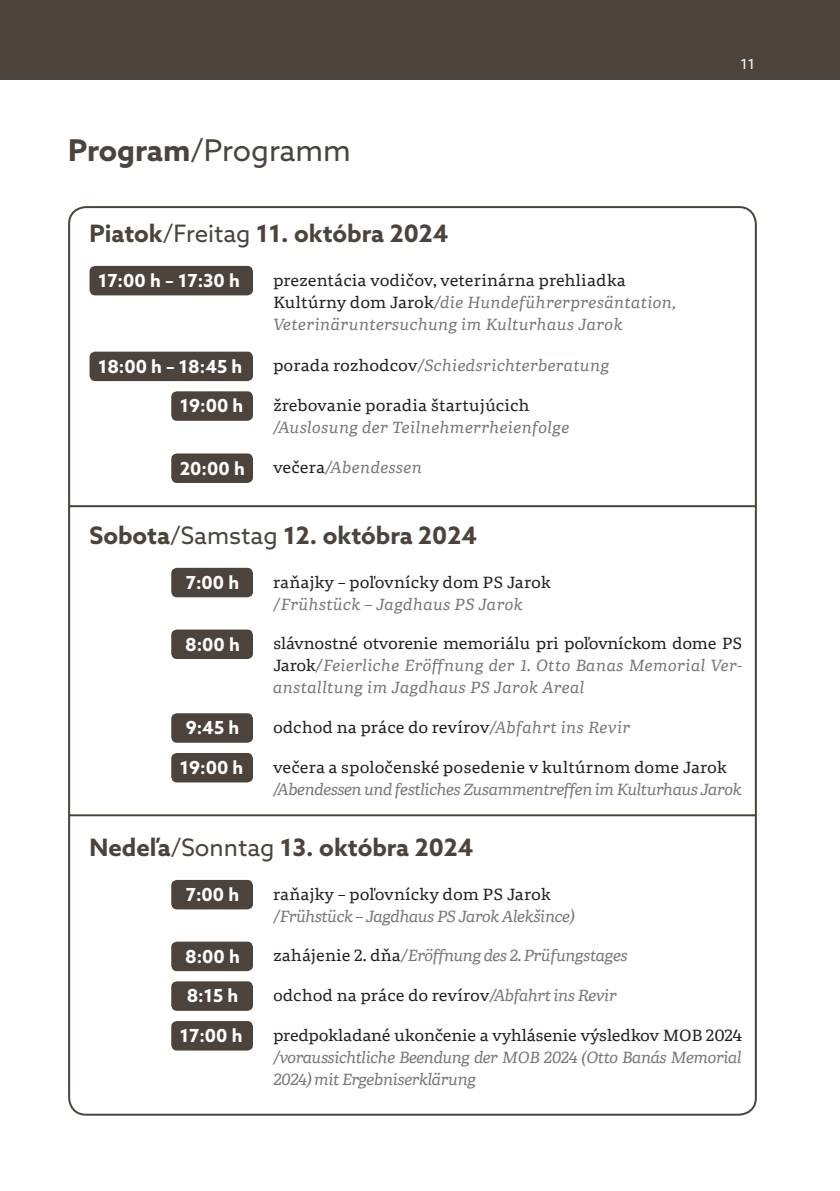
<style>
.page{position:relative;width:840px;height:1191px;background:#fff}
.page>*{position:absolute;margin:0;border:0;box-sizing:border-box;transform-origin:0 0}
.t1{font:30px "Azo Sans";color:#4c433c}
.t2{font:700 24px "Azo Sans";color:#4c433c}
.t3{font:700 18px "Azo Sans";color:#fff}
.t4{font:16px "Portada Text";letter-spacing:-.01em;color:#231f20}
.t5{font:italic 16px/22px "Portada Text";color:#76787b}
.t6{font:italic 16px/22px "Portada Text";letter-spacing:-.03em;color:#76787b;text-align:justify}
.t7{font:italic 16px/22px "Portada Text";letter-spacing:-.05em;color:#76787b}
.t8{font:italic 16px "Portada Text";letter-spacing:-.055em;color:#76787b}
.t9{font:italic 16px "Portada Text";letter-spacing:-.005em;color:#76787b}
.t10{font:italic 16px "Portada Text";letter-spacing:-.01em;color:#76787b}
.t11{font:14px "Azo Sans";color:#fff}
.s1{font-weight:700}
.s2{font-weight:400}
.s3{font-style:normal;color:#231f20}
.s4{font-style:italic;color:#76787b}
</style>
<div class="page">
<div style="left:0;top:0;width:839px;height:80px;background:#4c433c"></div>
<div style="left:89px;top:266px;width:164px;height:29px;background:#4c433c;border-radius:6px"></div>
<div style="left:89px;top:351px;width:164px;height:30px;background:#4c433c;border-radius:6px"></div>
<div style="left:171px;top:453px;width:82px;height:30px;background:#4c433c;border-radius:6px"></div>
<div style="left:171px;top:753px;width:82px;height:29px;background:#4c433c;border-radius:6px"></div>
<div style="left:171px;top:1021px;width:82px;height:29px;background:#4c433c;border-radius:6px"></div>
<div style="left:171px;top:391px;width:82px;height:30px;background:#4c433c;border-radius:6px"></div>
<div style="left:171px;top:713px;width:82px;height:29px;background:#4c433c;border-radius:6px"></div>
<div style="left:171px;top:981px;width:82px;height:29px;background:#4c433c;border-radius:6px"></div>
<div style="left:171px;top:629px;width:82px;height:30px;background:#4c433c;border-radius:6px"></div>
<div style="left:171px;top:941px;width:82px;height:30px;background:#4c433c;border-radius:6px"></div>
<div style="left:171px;top:568px;width:82px;height:29px;background:#4c433c;border-radius:6px"></div>
<div style="left:171px;top:880px;width:82px;height:29px;background:#4c433c;border-radius:6px"></div>
<hr style="left:69px;top:505px;width:686px;height:2px;background:#4c433c">
<hr style="left:69px;top:814px;width:686px;height:2px;background:#4c433c">
<h1 class="t1" style="left:68px;top:131px;width:284px"><span class="s1">Program</span>/Programm</h1>
<h2 class="t2" style="left:89px;top:218px;width:360px">Piatok<span class="s2">/Freitag</span> 11. októbra 2024</h2>
<p class="t3" style="left:98px;top:268px;width:143px">17:00 h – 17:30 h</p>
<p class="t5" style="left:273px;top:268px;width:404px"><span class="s3">prezentácia vodičov, veterinárna prehliadka<br>Kultúrny dom Jarok</span>/die Hundeführerpresäntation,<br>Veterinäruntersuchung im Kulturhaus Jarok</p>
<p class="t3" style="left:98px;top:354px;width:146px">18:00 h – 18:45 h</p>
<p class="t5" style="left:273px;top:354px;width:338px"><span class="s3">porada rozhodcov</span>/Schiedsrichterberatung</p>
<p class="t3" style="left:180px;top:394px;width:65px">19:00 h</p>
<p class="t4" style="left:273px;top:394px;width:258px">žrebovanie poradia štartujúcich</p>
<p class="t9" style="left:273px;top:416px;width:298px">/Auslosung der Teilnehmerrheienfolge</p>
<p class="t3" style="left:180px;top:456px;width:66px">20:00 h</p>
<p class="t5" style="left:273px;top:456px;width:151px"><span class="s3">večera</span>/Abendessen</p>
<h2 class="t2" style="left:89px;top:519px;width:389px">Sobota<span class="s2">/Samstag</span> 12. októbra 2024</h2>
<p class="t3" style="left:186px;top:570px;width:55px">7:00 h</p>
<p class="t4" style="left:273px;top:570px;width:279px">raňajky – poľovnícky dom PS Jarok</p>
<p class="t10" style="left:273px;top:592px;width:251px">/Frühstück – Jagdhaus PS Jarok</p>
<p class="t11" style="left:740px;top:55px;width:16px">11</p>
<p class="t3" style="left:185px;top:632px;width:56px">8:00 h</p>
<p class="t6" style="left:273px;top:632px;width:470px"><span class="s3">slávnostné otvorenie memoriálu pri poľovníckom dome PS Jarok</span>/Feierliche Eröffnung der 1. Otto Banas Memorial Ver&shy;anstalltung im Jagdhaus PS Jarok Areal</p>
<p class="t3" style="left:186px;top:716px;width:55px">9:45 h</p>
<p class="t4" style="left:273px;top:716px;width:359px">odchod na práce do revírov<span class="s4">/Abfahrt ins Revir</span></p>
<p class="t3" style="left:180px;top:755px;width:65px">19:00 h</p>
<p class="t4" style="left:273px;top:756px;width:455px">večera a spoločenské posedenie v kultúrnom dome Jarok</p>
<p class="t8" style="left:273px;top:777px;width:470px">/Abendessen und festliches Zusammentreffen im Kulturhaus Jarok</p>
<h2 class="t2" style="left:89px;top:831px;width:385px">Nedeľa<span class="s2">/Sonntag</span> 13. októbra 2024</h2>
<p class="t3" style="left:186px;top:882px;width:55px">7:00 h</p>
<p class="t4" style="left:273px;top:882px;width:279px">raňajky – poľovnícky dom PS Jarok</p>
<p class="t8" style="left:273px;top:904px;width:304px">/Frühstück – Jagdhaus PS Jarok Alekšince)</p>
<p class="t3" style="left:185px;top:944px;width:56px">8:00 h</p>
<p class="t7" style="left:273px;top:944px;width:356px"><span class="s3">zahájenie 2. dňa</span>/Eröffnung des 2. Prüfungstages</p>
<p class="t3" style="left:186px;top:984px;width:53px">8:15 h</p>
<p class="t4" style="left:273px;top:984px;width:345px">odchod na práce do revírov<span class="s4">/Abfahrt ins Revir</span></p>
<p class="t3" style="left:180px;top:1023px;width:64px">17:00 h</p>
<p class="t4" style="left:273px;top:1023px;width:470px">predpokladané ukončenie a vyhlásenie výsledkov MOB 2024</p>
<p class="t7" style="left:273px;top:1045px;width:470px">/voraussichtliche Beendung der MOB 2024 (Otto Banás Memorial<br>2024) mit Ergebniserklärung</p>
</div>
